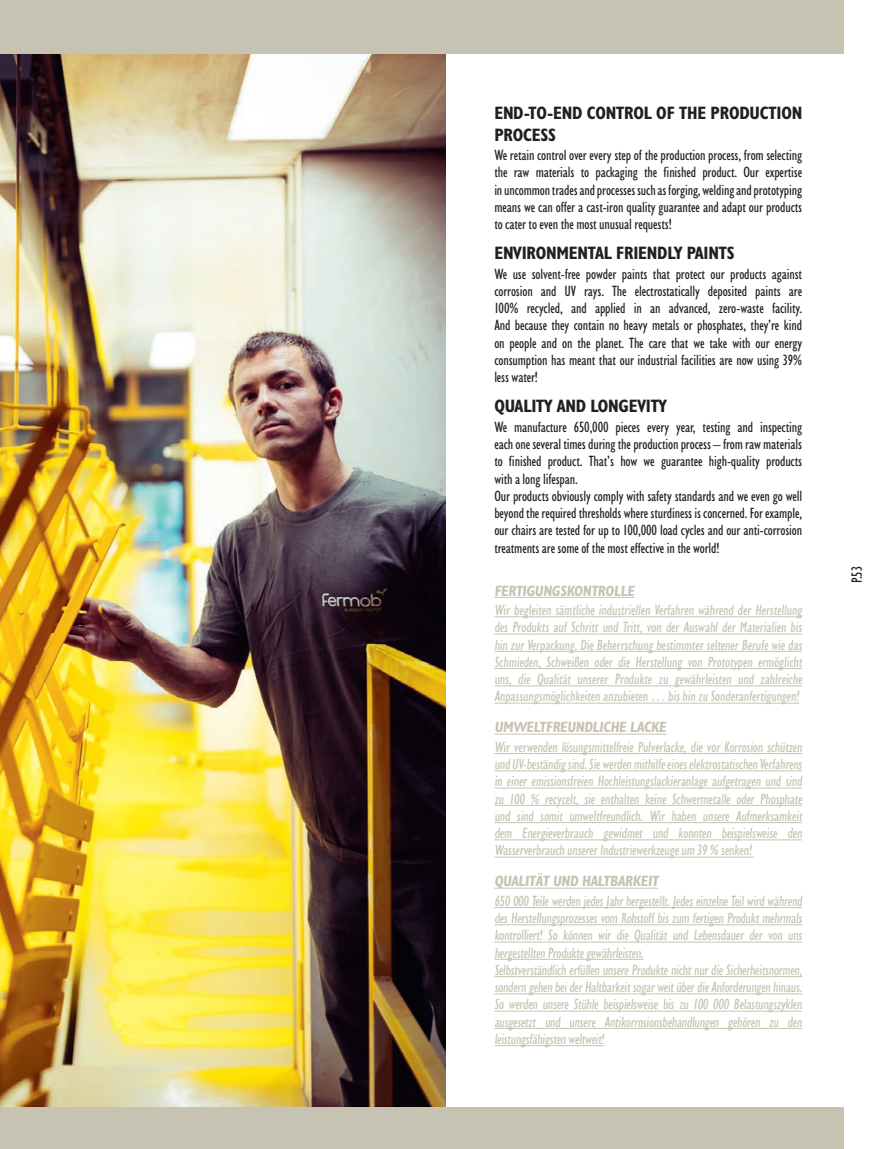
<style>
.page{position:relative;width:893px;height:1149px;background:#fff}
.page>*{position:absolute;margin:0;border:0;box-sizing:border-box;transform-origin:0 0}
.t1{font:700 condensed 18px/21.6px "Humanist 521 BT";letter-spacing:-.01em;color:#231f20}
.t2{font:condensed 15px/17.2px "Humanist 521 BT";letter-spacing:-.02em;color:#c7c3b3;text-align:justify}
.t3{font:condensed 15px/17.2px "Humanist 521 BT";letter-spacing:-.01em;color:#231f20;text-align:justify}
.t4{font:700 condensed 15px "Humanist 521 BT";color:#c7c3b3}
</style>
<div class="page">
<div style="left:0;top:0;width:844px;height:1148px;background:#c7c3b3"></div>
<img style="left:0;top:54px;width:446px;height:1052px">
<div style="left:446px;top:54px;width:400px;height:1052px;background:#fff"></div>
<hr style="left:494px;top:597px;width:140px;height:1px;background:#c7c3b3">
<hr style="left:494px;top:616px;width:308px;height:1px;background:#c7c3b3">
<hr style="left:494px;top:633px;width:308px;height:1px;background:#c7c3b3">
<hr style="left:494px;top:650px;width:308px;height:1px;background:#c7c3b3">
<hr style="left:494px;top:668px;width:308px;height:1px;background:#c7c3b3">
<hr style="left:494px;top:685px;width:308px;height:1px;background:#c7c3b3">
<hr style="left:494px;top:702px;width:305px;height:1px;background:#c7c3b3">
<hr style="left:494px;top:733px;width:172px;height:1px;background:#c7c3b3">
<hr style="left:494px;top:753px;width:308px;height:1px;background:#c7c3b3">
<hr style="left:494px;top:770px;width:308px;height:1px;background:#c7c3b3">
<hr style="left:494px;top:787px;width:308px;height:1px;background:#c7c3b3">
<hr style="left:494px;top:804px;width:308px;height:1px;background:#c7c3b3">
<hr style="left:494px;top:822px;width:308px;height:1px;background:#c7c3b3">
<hr style="left:494px;top:839px;width:308px;height:1px;background:#c7c3b3">
<hr style="left:494px;top:856px;width:260px;height:1px;background:#c7c3b3">
<hr style="left:494px;top:887px;width:164px;height:1px;background:#c7c3b3">
<hr style="left:494px;top:906px;width:308px;height:1px;background:#c7c3b3">
<hr style="left:494px;top:924px;width:308px;height:1px;background:#c7c3b3">
<hr style="left:494px;top:941px;width:308px;height:1px;background:#c7c3b3">
<hr style="left:494px;top:958px;width:150px;height:1px;background:#c7c3b3">
<hr style="left:494px;top:975px;width:308px;height:1px;background:#c7c3b3">
<hr style="left:494px;top:993px;width:308px;height:1px;background:#c7c3b3">
<hr style="left:494px;top:1010px;width:308px;height:1px;background:#c7c3b3">
<hr style="left:494px;top:1027px;width:308px;height:1px;background:#c7c3b3">
<hr style="left:494px;top:1044px;width:110px;height:1px;background:#c7c3b3">
<p class="t1" style="left:494px;top:102px;width:309px">END-TO-END CONTROL OF THE PRODUCTION<br>PROCESS</p>
<p class="t3" style="left:494px;top:146px;width:309px">We retain control over every step of the production process, from selecting the raw materials to packaging the finished product. Our expertise in uncommon trades and processes such as forging, welding and prototyping means we can offer a cast-iron quality guarantee and adapt our products to cater to even the most unusual requests!</p>
<p class="t1" style="left:494px;top:242px;width:242px">ENVIRONMENTAL FRIENDLY PAINTS</p>
<p class="t3" style="left:494px;top:265px;width:309px">We use solvent-free powder paints that protect our products against corrosion and UV rays. The electrostatically deposited paints are 100% recycled, and applied in an advanced, zero-waste facility.<br>And because they contain no heavy metals or phosphates, they’re kind on people and on the planet. The care that we take with our energy consumption has meant that our industrial facilities are now using 39% less water!</p>
<p class="t1" style="left:494px;top:395px;width:174px">QUALITY AND LONGEVITY</p>
<p class="t3" style="left:494px;top:418px;width:309px;text-align:left">We manufacture 650,000 pieces every year, testing and inspecting each one several times during the production process – from raw materials to finished product. That’s how we guarantee high-quality products with a long lifespan.<br>Our products obviously comply with safety standards and we even go well beyond the required thresholds where sturdiness is concerned. For example, our chairs are tested for up to 100,000 load cycles and our anti-corrosion treatments are some of the most effective in the world!</p>
<p class="t4" style="left:494px;top:581px;width:144px">FERTIGUNGSKONTROLLE</p>
<p class="t2" style="left:494px;top:601px;width:311px">Wir begleiten sämtliche industriellen Verfahren während der Herstellung des Produkts auf Schritt und Tritt, von der Auswahl der Materialien bis hin zur Verpackung. Die Beherrschung bestimmter seltener Berufe wie das Schmieden, Schweißen oder die Herstellung von Prototypen ermöglicht uns, die Qualität unserer Produkte zu gewährleisten und zahlreiche Anpassungsmöglichkeiten anzubieten … bis hin zu Sonderanfertigungen!</p>
<p class="t4" style="left:494px;top:717px;width:175px">UMWELTFREUNDLICHE LACKE</p>
<p class="t2" style="left:494px;top:738px;width:311px">Wir verwenden lösungsmittelfreie Pulverlacke, die vor Korrosion schützen und UV-beständig sind.Sie werden mithilfe eineselektrostatischen Verfahrens in einer emissionsfreien Hochleistungslackieranlage aufgetragen und sind zu 100 % recycelt, sie enthalten keine Schwermetalle oder Phosphate und sind somit umweltfreundlich. Wir haben unsere Aufmerksamkeit dem Energieverbrauch gewidmet und konnten beispielsweise den Wasserverbrauch unsererIndustriewerkzeuge um 39 % senken!</p>
<p class="t4" style="left:494px;top:871px;width:167px">QUALITÄT UND HALTBARKEIT</p>
<p class="t2" style="left:494px;top:891px;width:311px;text-align:left">650 000 Teile werden jedesJahrhergestellt.Jedeseinzelne Teilwird während des Herstellungsprozesses vom Rohstoff bis zum fertigen Produkt mehrmals kontrolliert! So können wir die Qualität und Lebensdauer der von uns hergestellten Produkte gewährleisten.<br>Selbstverständlich erfüllen unsere Produkte nicht nur die Sicherheitsnormen, sondern gehen beiderHaltbarkeitsogarweitüberdie Anforderungen hinaus.<br>So werden unsere Stühle beispielsweise bis zu 100 000 Belastungszyklen ausgesetzt und unsere Antikorrosionsbehandlungen gehören zu den leistungsfähigsten weltweit!</p>
<p class="t3" style="left:848px;top:582px;width:18px;rotate:-90deg">P.53</p>
</div>
